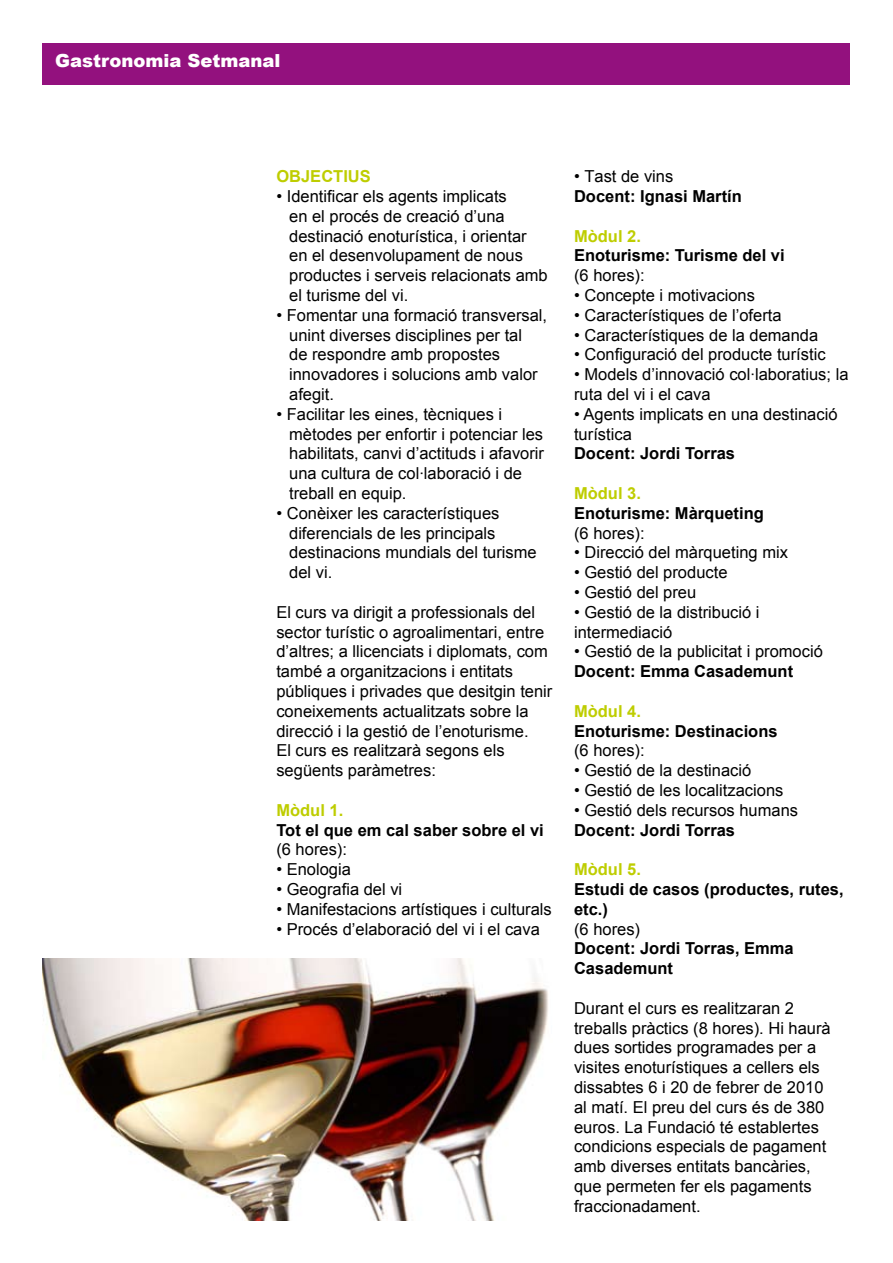
<style>
.page{position:relative;width:893px;height:1263px;background:#fff}
.page>*{position:absolute;margin:0;border:0;box-sizing:border-box;transform-origin:0 0}
.t1{font:900 18px "Arial";color:#fff}
.t2{font:16.5px/19.8px "Arial";color:#000}
.t3{font:700 16.5px/19.8px "Arial";color:#000}
.t4{font:700 16.5px "Arial";color:#becd00}
</style>
<div class="page">
<div style="left:43px;top:43px;width:807px;height:41px;background:#93117e"></div>
<img style="left:43px;top:958px;width:505px;height:262px">
<p class="t1" style="left:55px;top:51px;width:227px">Gastronomia Setmanal</p>
<p class="t4" style="left:276px;top:167px;width:96px">OBJECTIUS</p>
<p class="t2" style="left:289px;top:186px;width:260px;text-indent:-13px">• Identificar els agents implicats<br>en el procés de creació d’una destinació enoturística, i orientar en el desenvolupament de nous productes i serveis relacionats amb el turisme del vi.</p>
<p class="t2" style="left:289px;top:305px;width:260px;text-indent:-13px">• Fomentar una formació transversal, unint diverses disciplines per tal<br>de respondre amb propostes innovadores i solucions amb valor afegit.</p>
<p class="t2" style="left:289px;top:404px;width:256px;text-indent:-13px">• Facilitar les eines, tècniques i mètodes per enfortir i potenciar les habilitats, canvi d’actituds i afavorir una cultura de col·laboració i de treball en equip.</p>
<p class="t2" style="left:289px;top:503px;width:249px;text-indent:-13px">• Conèixer les característiques diferencials de les principals destinacions mundials del turisme del vi.</p>
<p class="t2" style="left:276px;top:602px;width:278px">El curs va dirigit a professionals del sector turístic o agroalimentari, entre d’altres; a llicenciats i diplomats, com també a organitzacions i entitats públiques i privades que desitgin tenir coneixements actualitzats sobre la direcció i la gestió de l’enoturisme.<br>El curs es realitzarà segons els següents paràmetres:</p>
<p class="t4" style="left:276px;top:801px;width:68px">Mòdul 1.</p>
<p class="t3" style="left:276px;top:820px;width:269px">Tot el que em cal saber sobre el vi</p>
<p class="t2" style="left:276px;top:840px;width:72px">(6 hores):</p>
<p class="t2" style="left:276px;top:859px;width:76px">• Enologia</p>
<p class="t2" style="left:276px;top:879px;width:127px">• Geografia del vi</p>
<p class="t2" style="left:276px;top:899px;width:277px">• Manifestacions artístiques i culturals</p>
<p class="t2" style="left:276px;top:919px;width:265px">• Procés d’elaboració del vi i el cava</p>
<p class="t2" style="left:574px;top:166px;width:101px">• Tast de vins</p>
<p class="t3" style="left:574px;top:186px;width:169px">Docent: Ignasi Martín</p>
<p class="t4" style="left:574px;top:226px;width:68px">Mòdul 2.</p>
<p class="t3" style="left:574px;top:246px;width:212px">Enoturisme: Turisme del vi</p>
<p class="t2" style="left:574px;top:265px;width:72px">(6 hores):</p>
<p class="t2" style="left:574px;top:285px;width:182px">• Concepte i motivacions</p>
<p class="t2" style="left:574px;top:305px;width:209px">• Característiques de l’oferta</p>
<p class="t2" style="left:574px;top:325px;width:246px">• Característiques de la demanda</p>
<p class="t2" style="left:574px;top:345px;width:253px">• Configuració del producte turístic</p>
<p class="t2" style="left:574px;top:364px;width:276px">• Models d’innovació col·laboratius; la ruta del vi i el cava</p>
<p class="t2" style="left:574px;top:404px;width:265px">• Agents implicats en una destinació turística</p>
<p class="t3" style="left:574px;top:444px;width:163px">Docent: Jordi Torras</p>
<p class="t4" style="left:574px;top:484px;width:68px">Mòdul 3.</p>
<p class="t3" style="left:574px;top:503px;width:191px">Enoturisme: Màrqueting</p>
<p class="t2" style="left:574px;top:523px;width:72px">(6 hores):</p>
<p class="t2" style="left:574px;top:543px;width:215px">• Direcció del màrqueting mix</p>
<p class="t2" style="left:574px;top:562px;width:155px">• Gestió del producte</p>
<p class="t2" style="left:574px;top:582px;width:124px">• Gestió del preu</p>
<p class="t2" style="left:574px;top:602px;width:187px">• Gestió de la distribució i intermediació</p>
<p class="t2" style="left:574px;top:642px;width:250px">• Gestió de la publicitat i promoció</p>
<p class="t3" style="left:574px;top:661px;width:221px">Docent: Emma Casademunt</p>
<p class="t4" style="left:574px;top:702px;width:68px">Mòdul 4.</p>
<p class="t3" style="left:574px;top:721px;width:205px">Enoturisme: Destinacions</p>
<p class="t2" style="left:574px;top:741px;width:72px">(6 hores):</p>
<p class="t2" style="left:574px;top:760px;width:179px">• Gestió de la destinació</p>
<p class="t2" style="left:574px;top:780px;width:211px">• Gestió de les localitzacions</p>
<p class="t2" style="left:574px;top:800px;width:226px">• Gestió dels recursos humans</p>
<p class="t3" style="left:574px;top:820px;width:163px">Docent: Jordi Torras</p>
<p class="t4" style="left:574px;top:860px;width:68px">Mòdul 5.</p>
<p class="t3" style="left:574px;top:879px;width:271px">Estudi de casos (productes, rutes, etc.)</p>
<p class="t2" style="left:574px;top:919px;width:68px">(6 hores)</p>
<p class="t3" style="left:574px;top:939px;width:221px">Docent: Jordi Torras, Emma<br>Casademunt</p>
<p class="t2" style="left:574px;top:998px;width:258px">Durant el curs es realitzaran 2 treballs pràctics (8 hores). Hi haurà dues sortides programades per a visites enoturístiques a cellers els dissabtes 6 i 20 de febrer de 2010 al matí. El preu del curs és de 380 euros. La Fundació té establertes condicions especials de pagament amb diverses entitats bancàries, que permeten fer els pagaments fraccionadament.</p>
</div>
